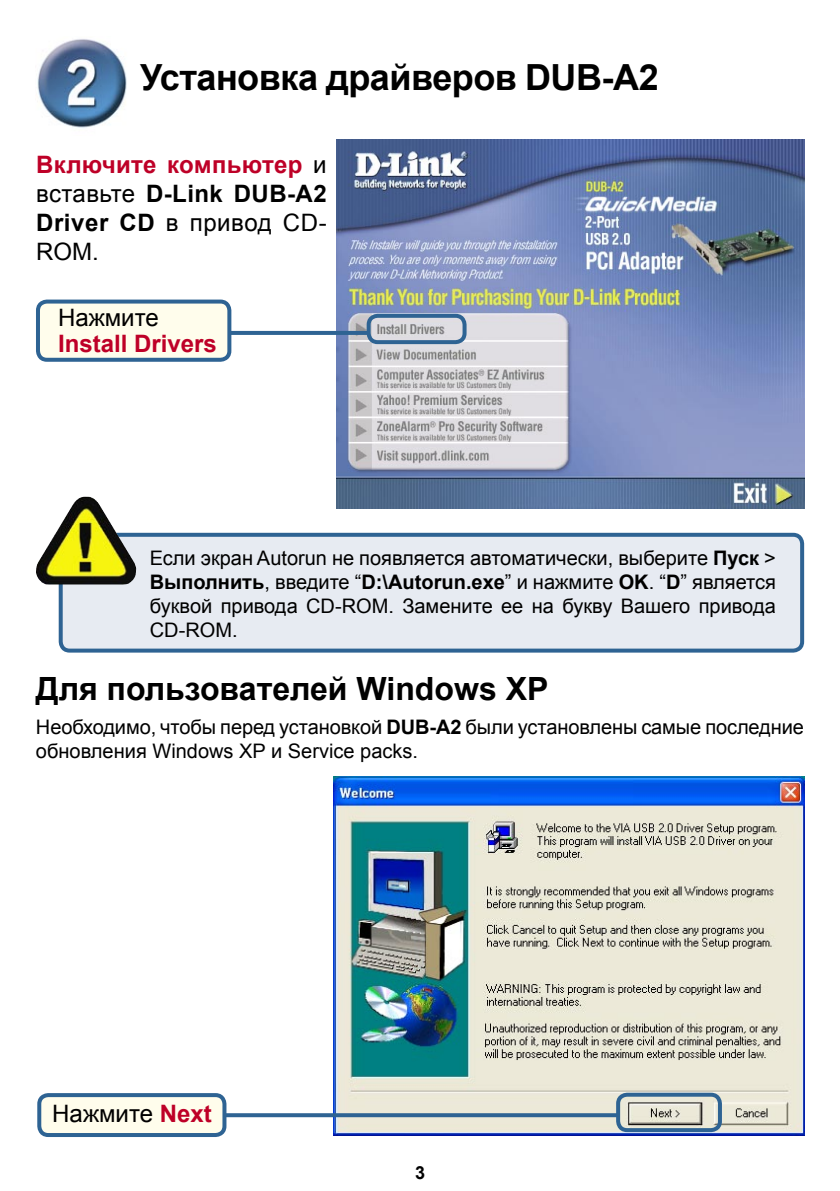
<style>
.page{position:relative;width:840px;height:1191px;background:#fff}
.page>*{position:absolute;margin:0;border:0;box-sizing:border-box;transform-origin:0 0}
.t1{font:700 36px "Arial";letter-spacing:-.015em;color:#000}
.t2{font:700 32px "Arial";color:#000}
.t3{font:24px/28.8px "Arial";color:#000;text-align:justify}
.t4{font:700 24px/26px "Arial";color:#be0027}
.t5{font:20px/24px "Arial";letter-spacing:-.005em;color:#000}
.t6{font:700 18px "Arial";color:#000}
.s1{font-weight:700;color:#be0027}
.s2{font-weight:700}
.s3{font-weight:400;color:#000}
</style>
<div class="page">
<img style="left:37px;top:39px;width:90px;height:89px">
<img style="left:336px;top:140px;width:467px;height:368px">
<svg style="left:364px;top:312px;width:104px;height:30px;background:#a7b3c3"></svg>
<svg style="left:233px;top:331px;width:136px;height:4px"></svg>
<svg style="left:57px;top:531px;width:748px;height:119px;background:#dce3e9"></svg>
<img style="left:83px;top:496px;width:53px;height:85px">
<img style="left:333px;top:776px;width:470px;height:359px">
<svg style="left:613px;top:1090px;width:110px;height:40px;background:#b4bdbb"></svg>
<svg style="left:228px;top:1113px;width:391px;height:4px;background:#386a97"></svg>
<svg style="left:36px;top:299px;width:197px;height:61px;background:#e2e8e0"></svg>
<svg style="left:37px;top:1093px;width:191px;height:42px;background:#dae2dc"></svg>
<p class="t1" style="left:140px;top:54px;width:519px">Установка драйверов DUB-A2</p>
<p class="t3" style="left:36px;top:151px;width:292px"><span class="s1">Включите компьютер</span> и вставьте <span class="s2">D-Link DUB-A2<br>Driver CD</span> в привод CD-ROM.</p>
<p class="t4" style="left:58px;top:305px;width:160px"><span class="s3">Нажмите<br></span>Install Drivers</p>
<p class="t5" style="left:150px;top:546px;width:627px;text-align:justify">Если экран Autorun не появляется автоматически, выберите <span class="s2">Пуск</span> &gt; <span class="s2">Выполнить</span>, введите “<span class="s2">D:\Autorun.exe</span>” и нажмите <span class="s2">OK</span>. “<span class="s2">D</span>” является буквой привода CD-ROM. Замените ее на букву Вашего привода CD-ROM.</p>
<p class="t2" style="left:36px;top:668px;width:513px">Для пользователей Windows XP</p>
<p class="t5" style="left:36px;top:715px;width:769px">Необходимо, чтобы перед установкой <span class="s2">DUB-A2</span> были установлены самые последние обновления Windows XP и Service packs.</p>
<p class="t3" style="left:52px;top:1099px;width:161px">Нажмите <span class="s1">Next</span></p>
<p class="t6" style="left:415px;top:1161px;width:12px">3</p>
</div>
